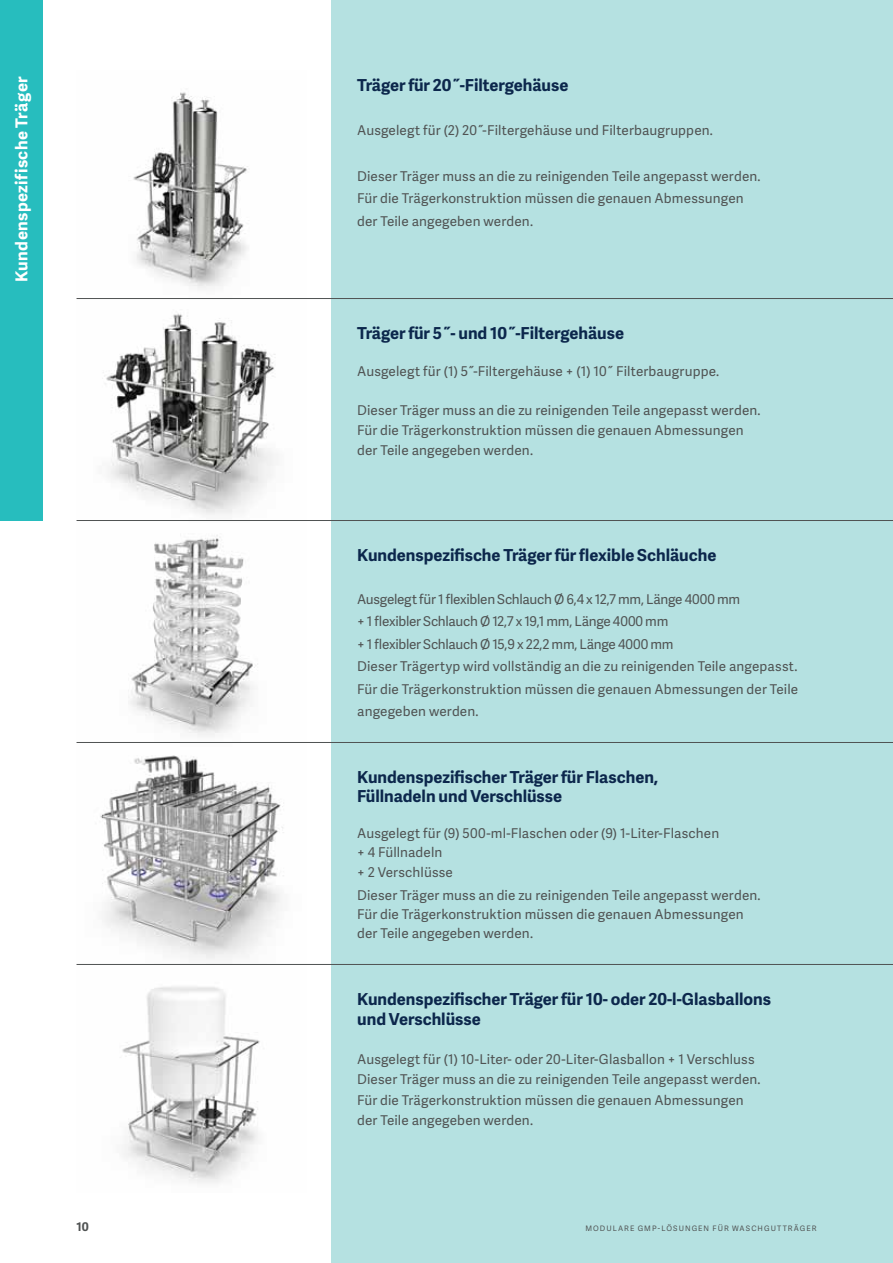
<style>
.page{position:relative;width:893px;height:1263px;background:#fff}
.page>*{position:absolute;margin:0;border:0;box-sizing:border-box;transform-origin:0 0}
.t1{font:700 16.5px/19.2px "Adelle Sans";color:#0c274c}
.t2{font:700 16.5px "Adelle Sans";letter-spacing:.025em;color:#fff}
.t3{font:13.5px/22.5px "Adelle Sans";letter-spacing:.005em;color:#505353}
.t4{font:700 12px "Adelle Sans";color:#505353}
.t5{font:7.5px "Adelle Sans";letter-spacing:.14em;color:#505353}
</style>
<div class="page">
<img style="left:100px;top:755px;width:184px;height:428px">
<img style="left:128px;top:535px;width:130px;height:201px">
<img style="left:103px;top:313px;width:173px;height:202px">
<img style="left:133px;top:92px;width:115px;height:197px">
<div style="left:332px;top:0;width:561px;height:1263px;background:#b5e1e1"></div>
<div style="left:0;top:0;width:43px;height:520px;background:#27bdbe"></div>
<hr style="left:77px;top:298px;width:816px;height:1px;background:#505353">
<hr style="left:77px;top:520px;width:816px;height:1px;background:#505353">
<hr style="left:77px;top:742px;width:816px;height:1px;background:#505353">
<hr style="left:77px;top:964px;width:816px;height:1px;background:#505353">
<p class="t2" style="left:10px;top:282px;width:207px;rotate:-90deg">Kundenspezifische Träger</p>
<p class="t1" style="left:357px;top:75px;width:213px">Träger für 20˝-Filtergehäuse</p>
<p class="t3" style="left:357px;top:118px;width:357px">Ausgelegt für (2) 20˝-Filtergehäuse und Filterbaugruppen.</p>
<p class="t3" style="left:357px;top:164px;width:405px;line-height:23px">Dieser Träger muss an die zu reinigenden Teile angepasst werden.<br>Für die Trägerkonstruktion müssen die genauen Abmessungen der Teile angegeben werden.</p>
<p class="t1" style="left:357px;top:323px;width:268px">Träger für 5˝- und 10˝-Filtergehäuse</p>
<p class="t3" style="left:357px;top:360px;width:364px">Ausgelegt für (1) 5˝-Filtergehäuse + (1) 10˝ Filterbaugruppe.</p>
<p class="t3" style="left:357px;top:400px;width:405px;line-height:19.6px">Dieser Träger muss an die zu reinigenden Teile angepasst werden.<br>Für die Trägerkonstruktion müssen die genauen Abmessungen der Teile angegeben werden.</p>
<p class="t1" style="left:357px;top:545px;width:361px">Kundenspezifische Träger für flexible Schläuche</p>
<p class="t3" style="left:357px;top:587px;width:442px">Ausgelegt für 1 flexiblen Schlauch Ø 6,4 x 12,7 mm, Länge 4000 mm<br>+ 1 flexibler Schlauch Ø 12,7 x 19,1 mm, Länge 4000 mm<br>+ 1 flexibler Schlauch Ø 15,9 x 22,2 mm, Länge 4000 mm<br>Dieser Trägertyp wird vollständig an die zu reinigenden Teile angepasst.<br>Für die Trägerkonstruktion müssen die genauen Abmessungen der Teile angegeben werden.</p>
<p class="t1" style="left:357px;top:767px;width:302px">Kundenspezifischer Träger für Flaschen,<br>Füllnadeln und Verschlüsse</p>
<p class="t3" style="left:357px;top:823px;width:364px;line-height:19.2px">Ausgelegt für (9) 500-ml-Flaschen oder (9) 1-Liter-Flaschen + 4 Füllnadeln<br>+ 2 Verschlüsse</p>
<p class="t3" style="left:357px;top:885px;width:405px;line-height:19.2px">Dieser Träger muss an die zu reinigenden Teile angepasst werden.<br>Für die Trägerkonstruktion müssen die genauen Abmessungen der Teile angegeben werden.</p>
<p class="t1" style="left:357px;top:988px;width:415px;line-height:20.4px">Kundenspezifischer Träger für 10- oder 20-l-Glasballons und Verschlüsse</p>
<p class="t3" style="left:357px;top:1048px;width:405px;line-height:20.4px">Ausgelegt für (1) 10-Liter- oder 20-Liter-Glasballon + 1 Verschluss Dieser Träger muss an die zu reinigenden Teile angepasst werden.<br>Für die Trägerkonstruktion müssen die genauen Abmessungen der Teile angegeben werden.</p>
<p class="t4" style="left:77px;top:1218px;width:14px">10</p>
<p class="t5" style="left:585px;top:1223px;width:233px">Modulare GMP-Lösung en für Waschg utträg er</p>
</div>
